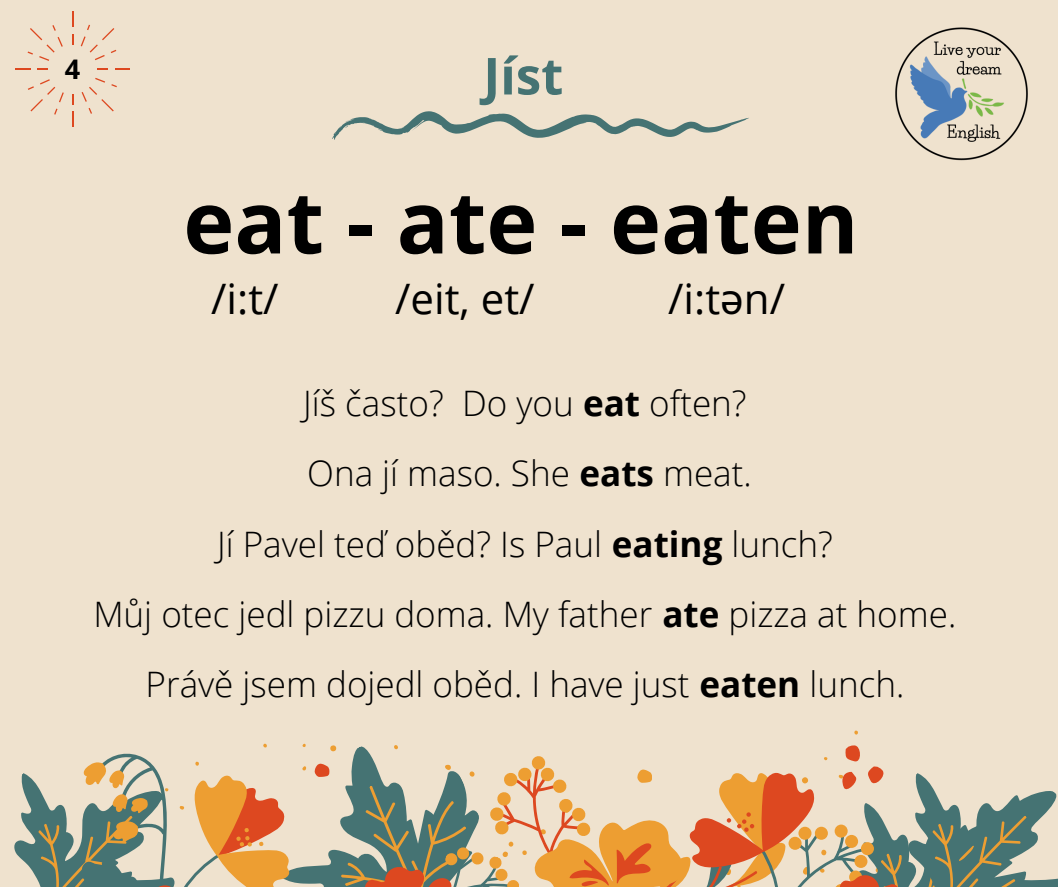
<style>
.page{position:relative;width:1058px;height:887px;background:#fff}
.page>*{position:absolute;margin:0;border:0;box-sizing:border-box;transform-origin:0 0}
.t1{font:700 86.4px "Open Sans";color:#000}
.t2{font:700 51px "Open Sans";color:#457373}
.t3{font:42px "Open Sans";color:#000}
.t4{font:300 35.1px "Open Sans";color:#000}
.t5{font:700 27px "Open Sans";color:#000}
.s1{font-family:"Noto Sans"}
.s2{font-weight:700}
</style>
<div class="page">
<div style="left:0;top:0;width:1058px;height:886px;background:#efe2ce"></div>
<img style="left:895px;top:27px;width:133px;height:134px">
<svg style="left:14px;top:743px;width:275px;height:143px"></svg>
<svg style="left:332px;top:111px;width:417px;height:29px"></svg>
<svg style="left:301px;top:730px;width:757px;height:156px"></svg>
<svg style="left:82px;top:78px;width:35px;height:36px"></svg>
<svg style="left:81px;top:25px;width:35px;height:35px"></svg>
<svg style="left:28px;top:25px;width:35px;height:36px"></svg>
<svg style="left:28px;top:79px;width:36px;height:36px"></svg>
<svg style="left:72px;top:12px;width:1px;height:15px"></svg>
<svg style="left:72px;top:112px;width:1px;height:14px"></svg>
<svg style="left:115px;top:69px;width:15px;height:1px"></svg>
<svg style="left:15px;top:69px;width:15px;height:1px"></svg>
<p class="t5" style="left:65px;top:50px;width:17px">4</p>
<h2 class="t2" style="left:483px;top:40px;width:81px">Jíst</h2>
<h1 class="t1" style="left:183px;top:161px;width:676px">eat - ate - eaten</h1>
<p class="t3" style="left:211px;top:269px;width:69px">/i:t/</p>
<p class="t3" style="left:395px;top:269px;width:141px">/eit, et/</p>
<p class="t3" style="left:668px;top:269px;width:118px">/i:t<span class="s1">ə</span>n/</p>
<p class="t4" style="left:303px;top:379px;width:142px">Jíš často?</p>
<p class="t4" style="left:462px;top:379px;width:286px">Do you <span class="s2">eat</span> often?</p>
<p class="t4" style="left:307px;top:449px;width:446px">Ona jí maso. She <span class="s2">eats</span> meat.</p>
<p class="t4" style="left:217px;top:519px;width:617px">Jí Pavel teď oběd? Is Paul <span class="s2">eating</span> lunch?</p>
<p class="t4" style="left:93px;top:589px;width:864px">Můj otec jedl pizzu doma. My father <span class="s2">ate</span> pizza at home.</p>
<p class="t4" style="left:145px;top:659px;width:760px">Právě jsem dojedl oběd. I have just <span class="s2">eaten</span> lunch.</p>
</div>
